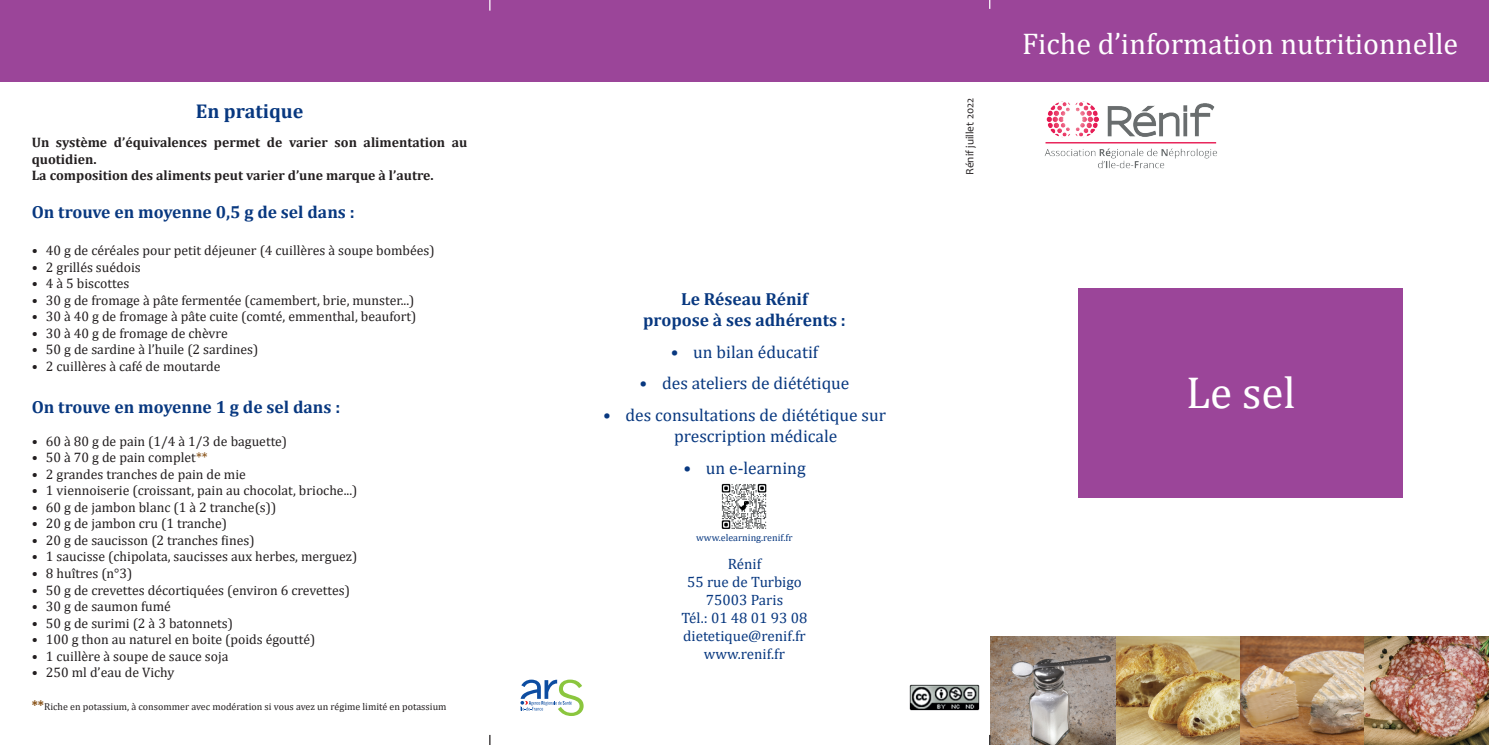
<style>
.page{position:relative;width:1489px;height:745px;background:#fff}
.page>*{position:absolute;margin:0;border:0;box-sizing:border-box;transform-origin:0 0}
.t1{font:45px "Cambria";color:#fff}
.t2{font:30px "Cambria";color:#fff}
.t3{font:700 20px "Cambria";color:#083880}
.t4{font:17.5px/21px "Cambria";color:#083880}
.t5{font:700 17.5px/21px "Cambria";color:#083880;text-align:center}
.t6{font:15px/18px "Cambria";color:#083880;text-align:center}
.t7{font:13.75px "Cambria";color:#231f20}
.t8{font:700 13.75px/16.5px "Cambria";color:#231f20}
.t9{font:11.25px "Candara";color:#231f20}
.t10{font:10px "Cambria";color:#231f20}
.t11{font:10px "Cambria";color:#083880}
.s1{color:#7c4100}
.s2{font-weight:700;font-size:13.75px;color:#7c4100}
</style>
<div class="page">
<div style="left:0;top:0;width:1488px;height:81px;background:#9b4599"></div>
<img style="left:990px;top:636px;width:498px;height:108px">
<img style="left:1044px;top:101px;width:173px;height:68px">
<div style="left:1078px;top:288px;width:325px;height:209px;background:#9b4599"></div>
<img style="left:909px;top:684px;width:70px;height:25px">
<svg style="left:520px;top:679px;width:63px;height:36px"></svg>
<img style="left:721px;top:483px;width:46px;height:46px">
<h3 class="t3" style="left:196px;top:97px;width:109px">En pratique</h3>
<p class="t8" style="left:32px;top:133px;width:437px">Un système d’équivalences permet de varier son alimentation au quotidien.<br>La composition des aliments peut varier d’une marque à l’autre.</p>
<p class="t5" style="left:32px;top:200px;width:324px">On trouve en moyenne 0,5 g de sel dans :</p>
<p class="t7" style="left:32px;top:242px;width:404px">• 40 g de céréales pour petit déjeuner (4 cuillères à soupe bombées)</p>
<p class="t7" style="left:32px;top:259px;width:111px">• 2 grillés suédois</p>
<p class="t7" style="left:32px;top:275px;width:99px">• 4 à 5 biscottes</p>
<p class="t7" style="left:32px;top:292px;width:384px">• 30 g de fromage à pâte fermentée (camembert, brie, munster...)</p>
<p class="t7" style="left:32px;top:308px;width:386px">• 30 à 40 g de fromage à pâte cuite (comté, emmenthal, beaufort)</p>
<p class="t7" style="left:32px;top:325px;width:197px">• 30 à 40 g de fromage de chèvre</p>
<p class="t7" style="left:32px;top:341px;width:228px">• 50 g de sardine à l’huile (2 sardines)</p>
<p class="t7" style="left:32px;top:358px;width:190px">• 2 cuillères à café de moutarde</p>
<p class="t5" style="left:32px;top:395px;width:310px">On trouve en moyenne 1 g de sel dans :</p>
<p class="t7" style="left:32px;top:433px;width:257px">• 60 à 80 g de pain (1/4 à 1/3 de baguette)</p>
<p class="t7" style="left:32px;top:449px;width:177px">• 50 à 70 g de pain complet<span class="s1">**</span></p>
<p class="t7" style="left:32px;top:466px;width:216px">• 2 grandes tranches de pain de mie</p>
<p class="t7" style="left:32px;top:482px;width:327px">• 1 viennoiserie (croissant, pain au chocolat, brioche...)</p>
<p class="t7" style="left:32px;top:499px;width:246px">• 60 g de jambon blanc (1 à 2 tranche(s))</p>
<p class="t7" style="left:32px;top:515px;width:197px">• 20 g de jambon cru (1 tranche)</p>
<p class="t7" style="left:32px;top:532px;width:224px">• 20 g de saucisson (2 tranches fines)</p>
<p class="t7" style="left:32px;top:548px;width:327px">• 1 saucisse (chipolata, saucisses aux herbes, merguez)</p>
<p class="t7" style="left:32px;top:565px;width:102px">• 8 huîtres (n°3)</p>
<p class="t7" style="left:32px;top:581px;width:320px">• 50 g de crevettes décortiquées (environ 6 crevettes)</p>
<p class="t7" style="left:32px;top:598px;width:141px">• 30 g de saumon fumé</p>
<p class="t7" style="left:32px;top:614px;width:203px">• 50 g de surimi (2 à 3 batonnets)</p>
<p class="t7" style="left:32px;top:631px;width:285px">• 100 g thon au naturel en boite (poids égoutté)</p>
<p class="t7" style="left:32px;top:647px;width:198px">• 1 cuillère à soupe de sauce soja</p>
<p class="t7" style="left:32px;top:664px;width:144px">• 250 ml d’eau de Vichy</p>
<p class="t10" style="left:32px;top:700px;width:416px"><span class="s2">**</span>Riche en potassium, à consommer avec modération si vous avez un régime limité en potassium</p>
<p class="t5" style="left:643px;top:288px;width:204px">Le Réseau Rénif<br>propose à ses adhérents :</p>
<p class="t4" style="left:670px;top:341px;width:149px">• un bilan éducatif</p>
<p class="t4" style="left:639px;top:372px;width:211px">• des ateliers de diététique</p>
<p class="t4" style="left:674px;top:404px;width:213px;text-indent:-71px">• des consultations de diététique sur prescription médicale</p>
<p class="t4" style="left:683px;top:457px;width:124px">• un e-learning</p>
<p class="t11" style="left:696px;top:531px;width:98px">www.elearning.renif.fr</p>
<p class="t6" style="left:681px;top:554px;width:127px">Rénif<br>55 rue de Turbigo<br>75003 Paris<br>Tél.: 01 48 01 93 08 dietetique@renif.fr www.renif.fr</p>
<p class="t9" style="left:962px;top:175px;width:79px;rotate:-90deg">Rénif juillet 2022</p>
<h2 class="t2" style="left:1022px;top:26px;width:437px">Fiche d’information nutritionnelle</h2>
<h1 class="t1" style="left:1185px;top:365px;width:111px">Le sel</h1>
</div>
